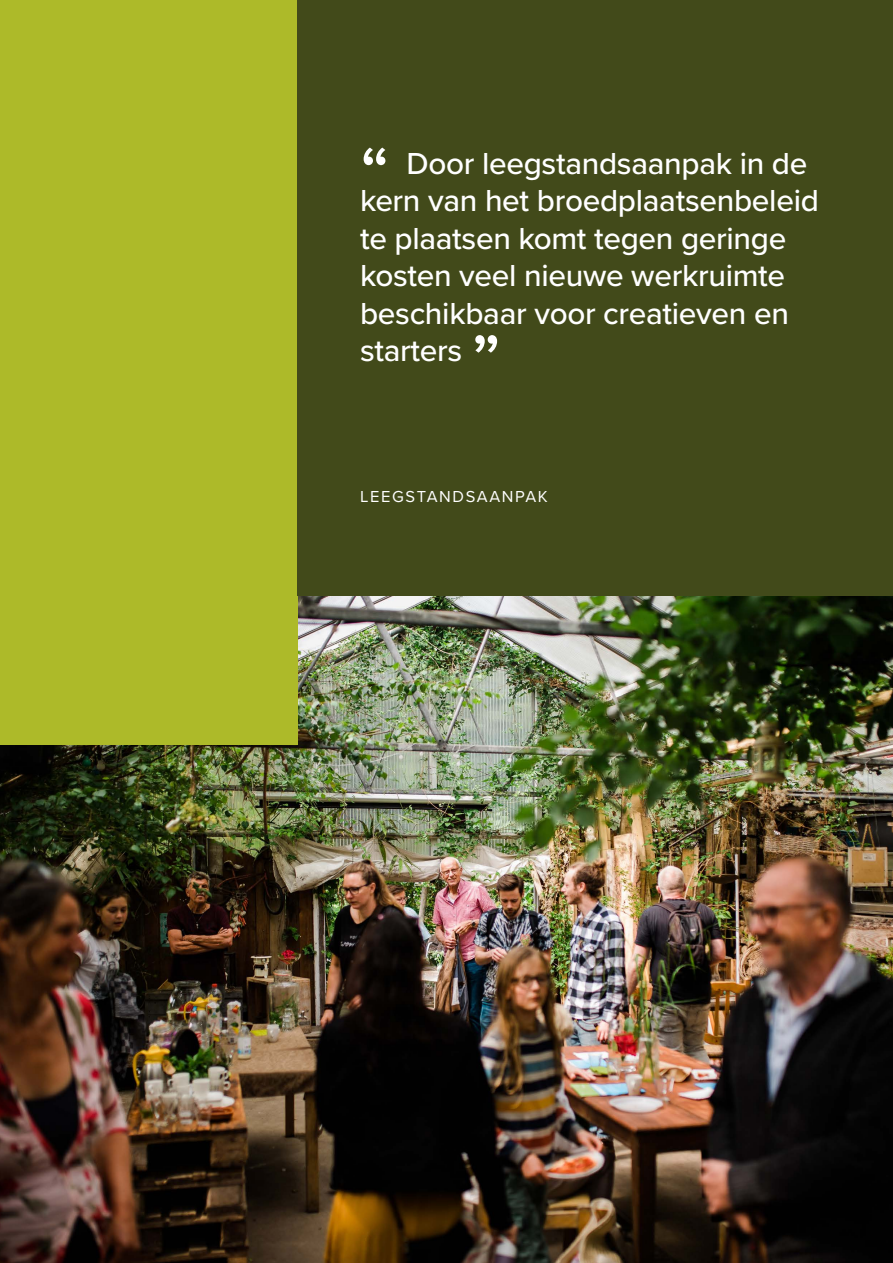
<style>
.page{position:relative;width:893px;height:1263px;background:#fff}
.page>*{position:absolute;margin:0;border:0;box-sizing:border-box;transform-origin:0 0}
.t1{font:500 72px "Proxima Nova";color:#fff}
.t2{font:500 31.5px/37.5px "Proxima Nova";letter-spacing:-.01em;color:#fff}
.t3{font:16.5px "Proxima Nova";letter-spacing:.1em;color:#fff}
</style>
<div class="page">
<img style="left:0;top:595px;width:893px;height:668px">
<div style="left:0;top:0;width:298px;height:744px;background:#adba29"></div>
<div style="left:298px;top:0;width:595px;height:595px;background:#424a1a"></div>
<h1 class="t1" style="left:360px;top:119px;width:31px">“</h1>
<p class="t2" style="left:360px;top:143px;width:460px;text-indent:47px">Door leegstandsaanpak in de kern van het broedplaatsenbeleid te plaatsen komt tegen geringe kosten veel nieuwe werkruimte beschikbaar voor creatieven en starters</p>
<h1 class="t1" style="left:471px;top:306px;width:31px">”</h1>
<p class="t3" style="left:360px;top:484px;width:189px">LEEGSTANDSAANPAK</p>
</div>
